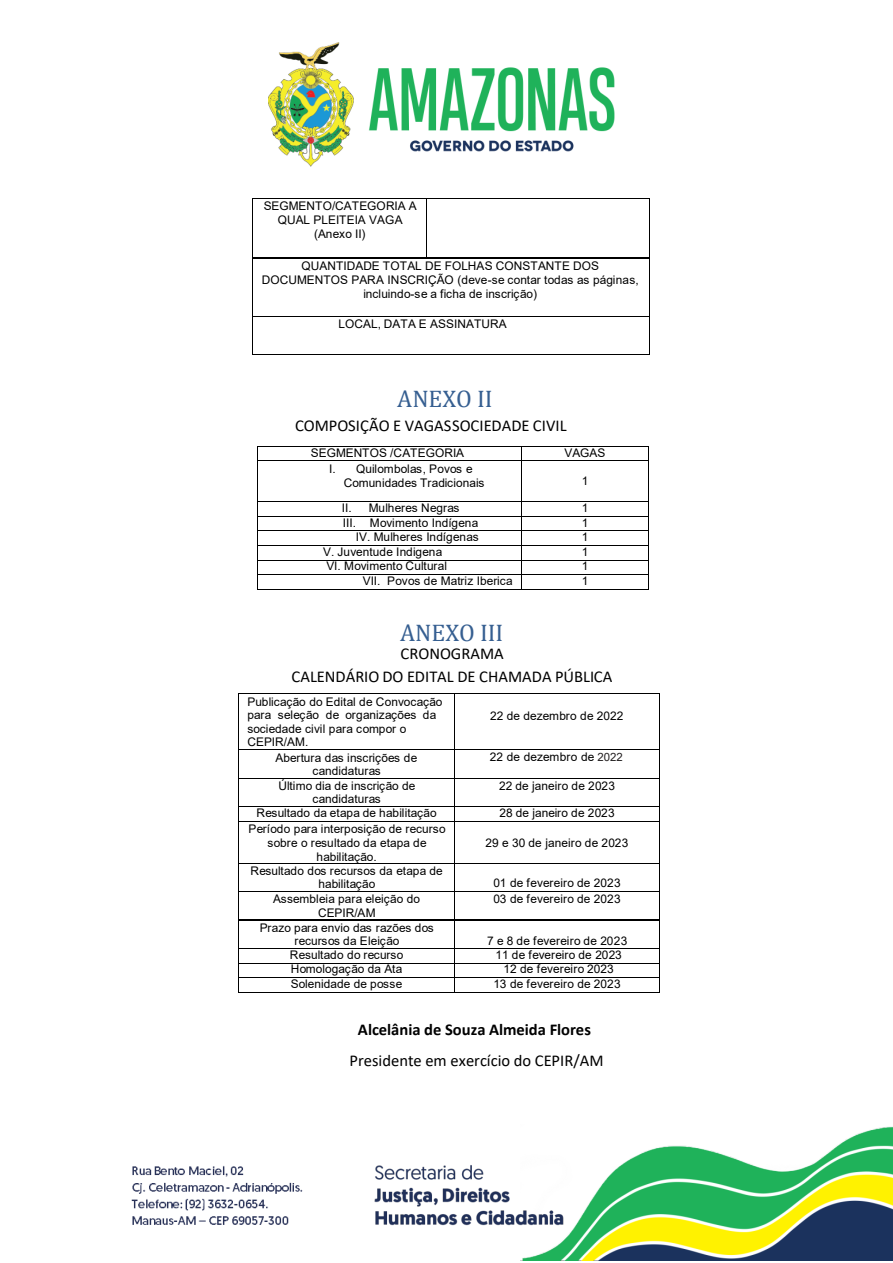
<style>
.page{position:relative;width:893px;height:1263px;background:#fff}
.page>*{position:absolute;margin:0;border:0;box-sizing:border-box;transform-origin:0 0}
.t1{font:24.15px "Cambria";letter-spacing:-.005em;color:#365f91}
.t2{font:16.5px/22.6px "Calibri";color:#000;text-align:center}
.t3{font:700 16.5px "Calibri";color:#000}
.t4{font:11.85px/13.8px "Arial";letter-spacing:.005em;color:#000;text-align:center}
.t5{font:11.4px "Arial";color:#231f20}
</style>
<div class="page">
<img style="left:522px;top:1126px;width:371px;height:134px">
<img style="left:268px;top:43px;width:346px;height:123px">
<img style="left:374px;top:1149px;width:215px;height:95px">
<img style="left:131px;top:1165px;width:172px;height:60px">
<hr style="left:253px;top:198px;width:173px;height:1px;background:#000">
<hr style="left:427px;top:198px;width:222px;height:1px;background:#000">
<hr style="left:252px;top:199px;width:1px;height:58px;background:#000">
<hr style="left:426px;top:199px;width:1px;height:58px;background:#000">
<hr style="left:649px;top:199px;width:1px;height:58px;background:#000">
<hr style="left:253px;top:257px;width:173px;height:1px;background:#000">
<hr style="left:253px;top:258px;width:173px;height:1px;background:#000">
<hr style="left:428px;top:257px;width:221px;height:1px;background:#000">
<hr style="left:428px;top:258px;width:221px;height:1px;background:#000">
<hr style="left:252px;top:258px;width:1px;height:58px;background:#000">
<hr style="left:649px;top:258px;width:1px;height:58px;background:#000">
<hr style="left:253px;top:316px;width:396px;height:1px;background:#000">
<hr style="left:252px;top:317px;width:1px;height:37px;background:#000">
<hr style="left:253px;top:354px;width:396px;height:1px;background:#000">
<hr style="left:649px;top:317px;width:1px;height:37px;background:#000">
<hr style="left:258px;top:446px;width:263px;height:1px;background:#000">
<hr style="left:521px;top:446px;width:127px;height:1px;background:#000">
<svg style="left:257px;top:446px;width:1px;height:15px"></svg>
<hr style="left:258px;top:461px;width:263px;height:1px;background:#000">
<svg style="left:521px;top:447px;width:1px;height:14px"></svg>
<hr style="left:521px;top:461px;width:127px;height:1px;background:#000">
<svg style="left:648px;top:446px;width:1px;height:15px"></svg>
<hr style="left:257px;top:461px;width:1px;height:40px;background:#000">
<hr style="left:521px;top:461px;width:1px;height:40px;background:#000">
<hr style="left:648px;top:461px;width:1px;height:40px;background:#000">
<hr style="left:258px;top:501px;width:263px;height:1px;background:#000">
<hr style="left:521px;top:501px;width:127px;height:1px;background:#000">
<hr style="left:258px;top:516px;width:263px;height:1px;background:#000">
<hr style="left:521px;top:516px;width:127px;height:1px;background:#000">
<hr style="left:258px;top:530px;width:263px;height:1px;background:#000">
<hr style="left:521px;top:530px;width:127px;height:1px;background:#000">
<hr style="left:258px;top:545px;width:263px;height:1px;background:#000">
<hr style="left:521px;top:545px;width:127px;height:1px;background:#000">
<hr style="left:258px;top:560px;width:263px;height:1px;background:#000">
<hr style="left:521px;top:560px;width:127px;height:1px;background:#000">
<hr style="left:258px;top:574px;width:263px;height:1px;background:#000">
<hr style="left:521px;top:574px;width:127px;height:1px;background:#000">
<svg style="left:257px;top:501px;width:1px;height:89px"></svg>
<hr style="left:258px;top:589px;width:263px;height:1px;background:#000">
<svg style="left:521px;top:502px;width:1px;height:87px"></svg>
<hr style="left:521px;top:589px;width:127px;height:1px;background:#000">
<svg style="left:648px;top:501px;width:1px;height:89px"></svg>
<hr style="left:239px;top:694px;width:215px;height:1px;background:#000">
<hr style="left:454px;top:694px;width:205px;height:1px;background:#000">
<hr style="left:238px;top:694px;width:1px;height:55px;background:#000">
<hr style="left:454px;top:694px;width:1px;height:55px;background:#000">
<hr style="left:659px;top:694px;width:1px;height:55px;background:#000">
<hr style="left:239px;top:749px;width:215px;height:1px;background:#000">
<hr style="left:454px;top:749px;width:205px;height:1px;background:#000">
<hr style="left:239px;top:778px;width:215px;height:1px;background:#000">
<hr style="left:454px;top:778px;width:205px;height:1px;background:#000">
<hr style="left:239px;top:806px;width:215px;height:1px;background:#000">
<hr style="left:454px;top:806px;width:205px;height:1px;background:#000">
<svg style="left:238px;top:749px;width:1px;height:72px"></svg>
<hr style="left:239px;top:821px;width:215px;height:1px;background:#000">
<svg style="left:454px;top:750px;width:1px;height:71px"></svg>
<hr style="left:454px;top:821px;width:205px;height:1px;background:#000">
<svg style="left:659px;top:749px;width:1px;height:72px"></svg>
<hr style="left:238px;top:821px;width:1px;height:42px;background:#000">
<hr style="left:454px;top:821px;width:1px;height:42px;background:#000">
<hr style="left:659px;top:821px;width:1px;height:42px;background:#000">
<hr style="left:239px;top:863px;width:215px;height:1px;background:#000">
<hr style="left:454px;top:863px;width:205px;height:1px;background:#000">
<hr style="left:239px;top:891px;width:215px;height:1px;background:#000">
<hr style="left:454px;top:891px;width:205px;height:1px;background:#000">
<hr style="left:239px;top:920px;width:215px;height:1px;background:#000">
<hr style="left:455px;top:920px;width:204px;height:1px;background:#000">
<hr style="left:239px;top:948px;width:215px;height:1px;background:#000">
<hr style="left:454px;top:948px;width:205px;height:1px;background:#000">
<hr style="left:239px;top:963px;width:215px;height:1px;background:#000">
<hr style="left:454px;top:963px;width:205px;height:1px;background:#000">
<hr style="left:239px;top:977px;width:215px;height:1px;background:#000">
<hr style="left:454px;top:977px;width:205px;height:1px;background:#000">
<svg style="left:238px;top:863px;width:1px;height:130px"></svg>
<hr style="left:239px;top:992px;width:215px;height:1px;background:#000">
<svg style="left:454px;top:864px;width:1px;height:128px"></svg>
<hr style="left:454px;top:992px;width:205px;height:1px;background:#000">
<svg style="left:659px;top:863px;width:1px;height:130px"></svg>
<p class="t4" style="left:264px;top:199px;width:155px">SEGMENTO/CATEGORIA A<br>QUAL PLEITEIA VAGA (Anexo II)</p>
<p class="t4" style="left:262px;top:259px;width:378px">QUANTIDADE TOTAL DE FOLHAS CONSTANTE DOS<br>DOCUMENTOS PARA INSCRIÇÃO (deve-se contar todas as páginas, incluindo-se a ficha de inscrição)</p>
<p class="t4" style="left:339px;top:317px;width:170px">LOCAL, DATA E ASSINATURA</p>
<h1 class="t1" style="left:397px;top:385px;width:97px">ANEXO II</h1>
<h2 class="t2" style="left:295px;top:414px;width:273px">COMPOSIÇÃO E VAGASSOCIEDADE CIVIL</h2>
<p class="t4" style="left:311px;top:445px;width:155px">SEGMENTOS /CATEGORIA</p>
<p class="t4" style="left:564px;top:445px;width:43px">VAGAS</p>
<p class="t4" style="left:344px;top:462px;width:142px;text-align:left;text-indent:-14px">I. Quilombolas, Povos e<br>Comunidades Tradicionais</p>
<p class="t4" style="left:582px;top:474px;width:8px">1</p>
<p class="t4" style="left:342px;top:501px;width:119px">II. Mulheres Negras</p>
<p class="t4" style="left:582px;top:501px;width:8px">1</p>
<p class="t4" style="left:343px;top:515px;width:137px">III. Movimento Indígena</p>
<p class="t4" style="left:582px;top:515px;width:8px">1</p>
<p class="t4" style="left:356px;top:530px;width:124px">IV. Mulheres Indígenas</p>
<p class="t4" style="left:582px;top:530px;width:8px">1</p>
<p class="t4" style="left:323px;top:544px;width:121px">V. Juventude Indigena</p>
<p class="t4" style="left:582px;top:544px;width:8px">1</p>
<p class="t4" style="left:326px;top:559px;width:122px">VI. Movimento Cultural</p>
<p class="t4" style="left:582px;top:559px;width:8px">1</p>
<p class="t4" style="left:363px;top:574px;width:152px">VII. Povos de Matriz Iberica</p>
<p class="t4" style="left:582px;top:574px;width:8px">1</p>
<h1 class="t1" style="left:400px;top:618px;width:105px">ANEXO III</h1>
<h2 class="t2" style="left:291px;top:642px;width:323px">CRONOGRAMA<br>CALENDÁRIO DO EDITAL DE CHAMADA PÚBLICA</h2>
<p class="t4" style="left:247px;top:694px;width:197px;text-align:left">Publicação do Edital de Convocação para seleção de organizações da sociedade civil para compor o<br>CEPIR/AM.</p>
<p class="t4" style="left:490px;top:708px;width:135px">22 de dezembro de 2022</p>
<p class="t4" style="left:276px;top:751px;width:143px">Abertura das inscrições de candidaturas</p>
<p class="t4" style="left:490px;top:750px;width:136px">22 de dezembro de 2023</p>
<p class="t4" style="left:278px;top:779px;width:138px;line-height:12.9px">Último dia de inscrição de candidaturas</p>
<p class="t4" style="left:499px;top:779px;width:117px">22 de janeiro de 2023</p>
<p class="t4" style="left:256px;top:806px;width:182px">Resultado da etapa de habilitação</p>
<p class="t4" style="left:500px;top:806px;width:116px">28 de janeiro de 2023</p>
<p class="t4" style="left:249px;top:822px;width:199px">Período para interposição de recurso sobre o resultado da etapa de habilitação.</p>
<p class="t5" style="left:597px;top:749px;width:27px">2022</p>
<p class="t4" style="left:485px;top:835px;width:144px">29 e 30 de janeiro de 2023</p>
<p class="t4" style="left:250px;top:864px;width:194px;line-height:13.4px">Resultado dos recursos da etapa de habilitação</p>
<p class="t4" style="left:493px;top:876px;width:129px">01 de fevereiro de 2023</p>
<p class="t4" style="left:273px;top:892px;width:149px">Assembleia para eleição do<br>CEPIR/AM</p>
<p class="t4" style="left:493px;top:892px;width:129px">03 de fevereiro de 2023</p>
<p class="t4" style="left:260px;top:921px;width:176px;line-height:13px">Prazo para envio das razões dos recursos da Eleição</p>
<p class="t4" style="left:487px;top:933px;width:142px">7 e 8 de fevereiro de 2023</p>
<p class="t4" style="left:290px;top:947px;width:115px">Resultado do recurso</p>
<p class="t4" style="left:496px;top:947px;width:128px">11 de fevereiro de 2023</p>
<p class="t4" style="left:291px;top:962px;width:113px">Homologação da Ata</p>
<p class="t4" style="left:503px;top:962px;width:112px">12 de fevereiro 2023</p>
<p class="t4" style="left:291px;top:977px;width:113px">Solenidade de posse</p>
<p class="t4" style="left:493px;top:977px;width:129px">13 de fevereiro de 2023</p>
<h2 class="t3" style="left:358px;top:1018px;width:235px">Alcelânia de Souza Almeida Flores</h2>
<h2 class="t2" style="left:349px;top:1049px;width:256px">Presidente em exercício do CEPIR/AM</h2>
</div>
